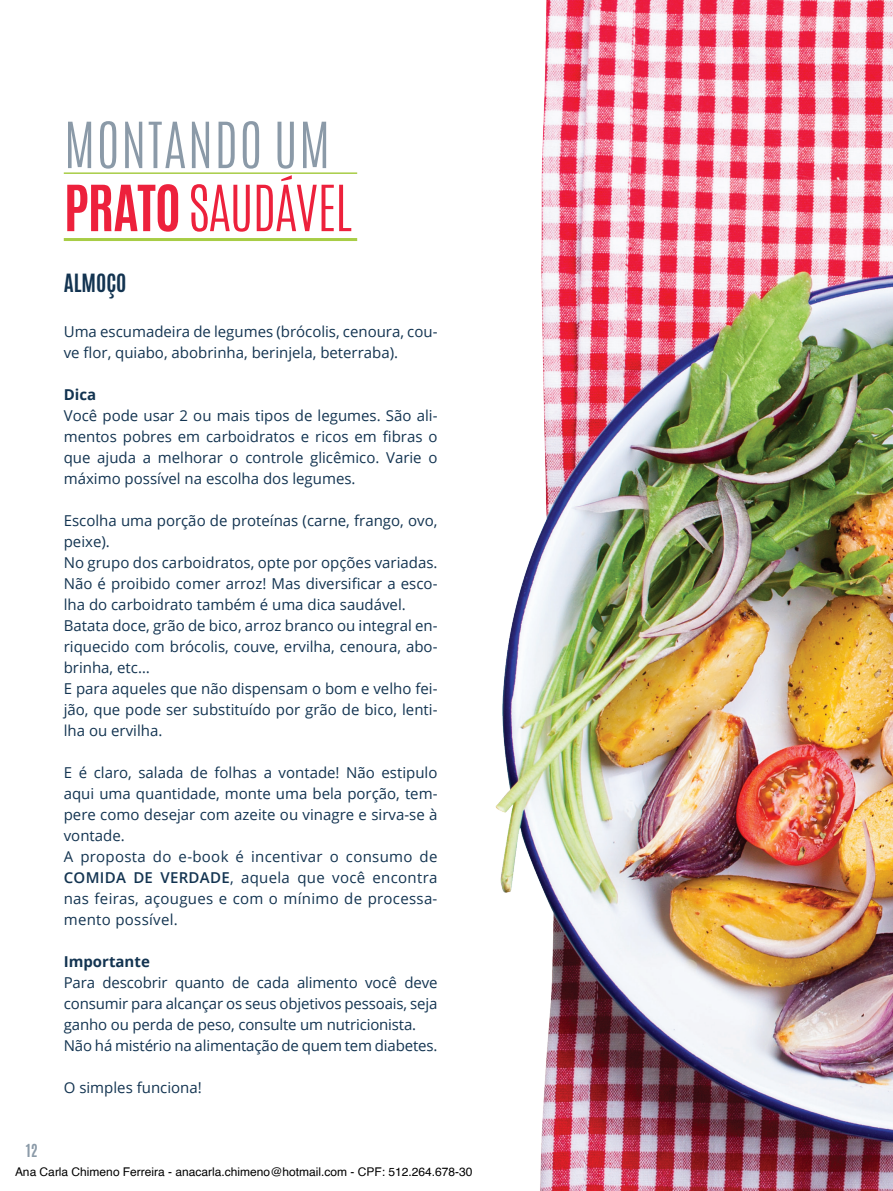
<style>
.page{position:relative;width:893px;height:1191px;background:#fff}
.page>*{position:absolute;margin:0;border:0;box-sizing:border-box;transform-origin:0 0}
.t1{font:300 54px/63px "Antonio";letter-spacing:.02em;color:#8b9aa8}
.t2{font:700 21px "Antonio";color:#133451}
.t3{font:15px/21px "Open Sans";color:#133451}
.t4{font:700 15px "Open Sans";color:#133451}
.t5{font:700 15px "Antonio";color:#8b9aa8}
.t6{font:12px "Helvetica";color:#000}
.s1{font-weight:700;color:#ed213c}
.s2{color:#ed213c}
.s3{font-weight:600}
</style>
<div class="page">
<hr style="left:64px;top:238px;width:293px;height:3px;background:#a8cd46">
<hr style="left:64px;top:172px;width:293px;height:2px;background:#a8cd46">
<img style="left:357px;top:0;width:536px;height:1191px">
<h1 class="t1" style="left:64px;top:114px;width:289px">MONTANDO UM<br><span class="s1">PRATO</span> <span class="s2">SAUDÁVEL</span></h1>
<p class="t5" style="left:26px;top:1139px;width:13px">12</p>
<h2 class="t2" style="left:64px;top:267px;width:64px">ALMOÇO</h2>
<p class="t3" style="left:64px;top:321px;width:375px">Uma escumadeira de legumes (brócolis, cenoura, cou&shy;ve flor, quiabo, abobrinha, berinjela, beterraba).</p>
<p class="t4" style="left:64px;top:384px;width:34px">Dica</p>
<p class="t3" style="left:64px;top:405px;width:375px;text-align:justify">Você pode usar 2 ou mais tipos de legumes. São ali&shy;mentos pobres em carboidratos e ricos em fibras o que ajuda a melhorar o controle glicêmico. Varie o máximo possível na escolha dos legumes.</p>
<p class="t3" style="left:64px;top:510px;width:375px">Escolha uma porção de proteínas (carne, frango, ovo, peixe).<br>No grupo dos carboidratos, opte por opções variadas.<br>Não é proibido comer arroz! Mas diversificar a esco&shy;lha do carboidrato também é uma dica saudável.<br>Batata doce, grão de bico, arroz branco ou integral en&shy;riquecido com brócolis, couve, ervilha, cenoura, abo&shy;brinha, etc…<br>E para aqueles que não dispensam o bom e velho fei&shy;jão, que pode ser substituído por grão de bico, lenti&shy;lha ou ervilha.</p>
<p class="t3" style="left:64px;top:762px;width:375px">E é claro, salada de folhas a vontade! Não estipulo aqui uma quantidade, monte uma bela porção, tem&shy;pere como desejar com azeite ou vinagre e sirva-se à vontade.<br>A proposta do e-book é incentivar o consumo de <span class="s3">COMIDA DE VERDADE</span>, aquela que você encontra nas feiras, açougues e com o mínimo de processa&shy;mento possível.</p>
<p class="t4" style="left:64px;top:951px;width:88px">Importante</p>
<p class="t3" style="left:64px;top:972px;width:375px">Para descobrir quanto de cada alimento você deve consumir para alcançar os seus objetivos pessoais, seja ganho ou perda de peso, consulte um nutricionista.<br>Não há mistério na alimentação de quem tem diabetes.</p>
<p class="t3" style="left:64px;top:1077px;width:139px">O simples funciona!</p>
<p class="t6" style="left:15px;top:1167px;width:459px">Ana Carla Chimeno Ferreira - anacarla.chimeno@hotmail.com - CPF: 512.264.678-30</p>
</div>
